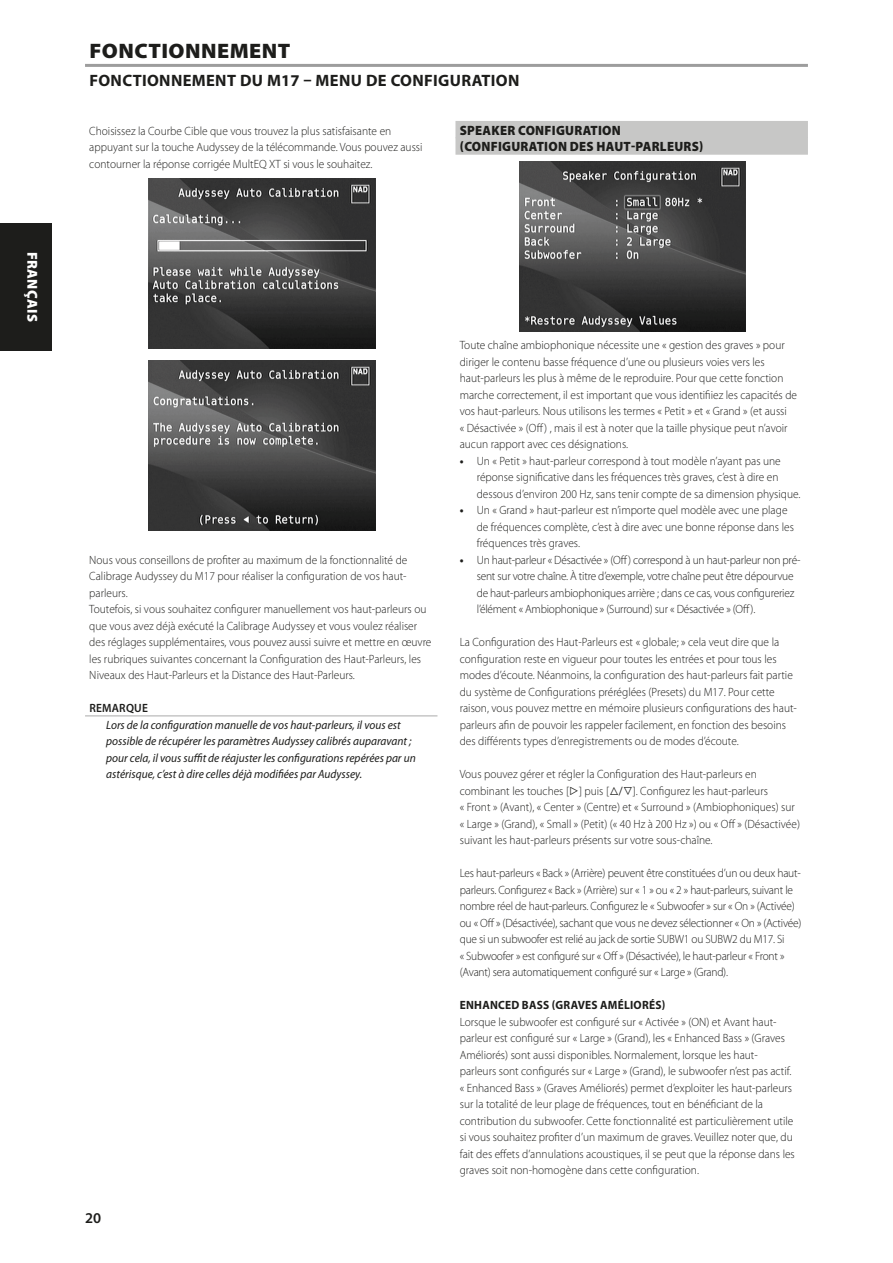
<style>
.page{position:relative;width:893px;height:1263px;background:#fff}
.page>*{position:absolute;margin:0;border:0;box-sizing:border-box;transform-origin:0 0}
.Body_copy_-_header{font:900 21px "Myriad Pro";letter-spacing:.02em;color:#1d1d1b;scale:1.05 1}
.Body_copy_-_header-2{font:700 16.5px "Myriad Pro";letter-spacing:.02em;color:#1d1d1b}
.t1{font:600 15px "Myriad Pro";color:#1d1d1b}
.t2{font:900 14.4px "Myriad Pro";letter-spacing:.02em;color:#fff}
.Body_copy_-_sub-sect{font:900 13.5px "Myriad Pro";letter-spacing:.02em;color:#1d1d1b;scale:.95 1}
.Body_copy_-_normal{font:300 12px/16.5px "Myriad Pro";color:#1d1d1b;scale:.95 1}
.Body_copy_-_indent_1{font:300 12px/16.5px "Myriad Pro";letter-spacing:-.005em;color:#1d1d1b;scale:.95 1}
.Body_copy_-_normal-2{font:300 12px/16.5px "Myriad Pro";letter-spacing:-.02em;color:#1d1d1b;scale:.95 1}
.Body_copy_-_note{font:italic 12px/16.5px "Myriad Pro";color:#1d1d1b;scale:.95 1}
.Body_copy_-_sub-sect-2{font:700 12px "Myriad Pro";letter-spacing:.02em;color:#1d1d1b;scale:.95 1}
.Body_copy_-_note_hea{font:600 12px "Myriad Pro";letter-spacing:.02em;color:#1d1d1b;scale:.95 1}
.s1{font-weight:700}
</style>
<div class="page">
<hr style="left:85px;top:715px;width:352px;height:2px;background:#c7c7c6">
<div style="left:455px;top:121px;width:353px;height:17px;background:#c7c7c6"></div>
<div style="left:455px;top:137px;width:353px;height:18px;background:#c7c7c6"></div>
<hr style="left:85px;top:64px;width:723px;height:3px;background:#9d9d9d">
<img style="left:519px;top:161px;width:227px;height:170px">
<img style="left:149px;top:179px;width:226px;height:170px">
<img style="left:149px;top:361px;width:226px;height:170px">
<div style="left:0;top:223px;width:51px;height:127px;background:#1d1d1b"></div>
<p class="t2" style="left:42px;top:252px;width:71px;rotate:90deg">FRANÇAIS</p>
<p class="Body_copy_-_header" style="left:90px;top:37px;width:193px">FONCTIONNEMENT</p>
<p class="Body_copy_-_header-2" style="left:89px;top:70px;width:431px">FONCTIONNEMENT DU M17 – MENU DE CONFIGURATION</p>
<p class="Body_copy_-_normal" style="left:89px;top:122px;width:352px">Choisissez la Courbe Cible que vous trouvez la plus satisfaisante en appuyant sur la touche Audyssey de la télécommande. Vous pouvez aussi contourner la réponse corrigée MultEQ XT si vous le souhaitez.</p>
<p class="Body_copy_-_sub-sect" style="left:460px;top:121px;width:171px">SPEAKER CONFIGURATION</p>
<p class="Body_copy_-_sub-sect" style="left:460px;top:137px;width:258px">(CONFIGURATION DES HAUT-PARLEURS)</p>
<p class="Body_copy_-_normal" style="left:89px;top:551px;width:336px;text-align:justify">Nous vous conseillons de profiter au maximum de la fonctionnalité de Calibrage Audyssey du M17 pour réaliser la configuration de vos haut&shy;parleurs.</p>
<p class="Body_copy_-_normal" style="left:89px;top:601px;width:362px">Toutefois, si vous souhaitez configurer manuellement vos haut-parleurs ou que vous avez déjà exécuté la Calibrage Audyssey et vous voulez réaliser des réglages supplémentaires, vous pouvez aussi suivre et mettre en œuvre les rubriques suivantes concernant la Configuration des Haut-Parleurs, les Niveaux des Haut-Parleurs et la Distance des Haut-Parleurs.</p>
<p class="Body_copy_-_note_hea" style="left:89px;top:700px;width:63px">REMARQUE</p>
<p class="Body_copy_-_note" style="left:106px;top:716px;width:327px">Lors de la configuration manuelle de vos haut-parleurs, il vous est possible de récupérer les paramètres Audyssey calibrés auparavant ; pour cela, il vous suffit de réajuster les configurations repérées par un astérisque, c’est à dire celles déjà modifiées par Audyssey.</p>
<p class="t1" style="left:85px;top:1208px;width:18px">20</p>
<p class="Body_copy_-_normal" style="left:460px;top:337px;width:357px">Toute chaîne ambiophonique nécessite une « gestion des graves » pour diriger le contenu basse fréquence d’une ou plusieurs voies vers les haut-parleurs les plus à même de le reproduire. Pour que cette fonction marche correctement, il est important que vous identifiiez les capacités de vos haut-parleurs. Nous utilisons les termes « Petit » et « Grand » (et aussi<br>« Désactivée » (Off) , mais il est à noter que la taille physique peut n’avoir aucun rapport avec ces désignations.</p>
<p class="Body_copy_-_indent_1" style="left:477px;top:452px;width:342px;text-indent:-17px"><span class="s1">•</span> Un « Petit » haut-parleur correspond à tout modèle n’ayant pas une réponse significative dans les fréquences très graves, c’est à dire en dessous d’environ 200 Hz, sans tenir compte de sa dimension physique.</p>
<p class="Body_copy_-_indent_1" style="left:477px;top:502px;width:335px;text-indent:-17px"><span class="s1">•</span> Un « Grand » haut-parleur est n’importe quel modèle avec une plage de fréquences complète, c’est à dire avec une bonne réponse dans les fréquences très graves.</p>
<p class="Body_copy_-_indent_1" style="left:477px;top:551px;width:342px;text-indent:-17px"><span class="s1">•</span> Un haut-parleur « Désactivée » (Off) correspond à un haut-parleur non pré&shy;sent sur votre chaîne. À titre d’exemple, votre chaîne peut être dépourvue de haut-parleurs ambiophoniques arrière ; dans ce cas, vous configureriez l’élément « Ambiophonique » (Surround) sur « Désactivée » (Off).</p>
<p class="Body_copy_-_normal" style="left:460px;top:634px;width:356px">La Configuration des Haut-Parleurs est « globale; » cela veut dire que la configuration reste en vigueur pour toutes les entrées et pour tous les modes d’écoute. Néanmoins, la configuration des haut-parleurs fait partie du système de Configurations préréglées (Presets) du M17. Pour cette raison, vous pouvez mettre en mémoire plusieurs configurations des haut&shy;parleurs afin de pouvoir les rappeler facilement, en fonction des besoins des différents types d’enregistrements ou de modes d’écoute.</p>
<p class="Body_copy_-_normal" style="left:460px;top:766px;width:314px">Vous pouvez gérer et régler la Configuration des Haut-parleurs en combinant les touches [ ] puis [</p>
<p class="Body_copy_-_normal" style="left:460px;top:782px;width:360px;text-indent:173px">]. Configurez les haut-parleurs<br>« Front » (Avant), « Center » (Centre) et « Surround » (Ambiophoniques) sur « Large » (Grand), « Small » (Petit) (« 40 Hz à 200 Hz ») ou « Off » (Désactivée) suivant les haut-parleurs présents sur votre sous-chaîne.</p>
<p class="Body_copy_-_normal-2" style="left:460px;top:865px;width:361px">Les haut-parleurs « Back » (Arrière) peuvent être constituées d’un ou deux haut&shy;parleurs. Configurez « Back » (Arrière) sur « 1 » ou « 2 » haut-parleurs, suivant le nombre réel de haut-parleurs. Configurez le « Subwoofer » sur « On » (Activée) ou « Off » (Désactivée), sachant que vous ne devez sélectionner « On » (Activée) que si un subwoofer est relié au jack de sortie SUBW1 ou SUBW2 du M17. Si<br>« Subwoofer » est configuré sur « Off » (Désactivée), le haut-parleur « Front » (Avant) sera automatiquement configuré sur « Large » (Grand).</p>
<p class="Body_copy_-_sub-sect-2" style="left:460px;top:997px;width:218px">ENHANCED BASS (GRAVES AMÉLIORÉS)</p>
<p class="Body_copy_-_normal" style="left:460px;top:1013px;width:354px">Lorsque le subwoofer est configuré sur « Activée » (ON) et Avant haut&shy;parleur est configuré sur « Large » (Grand), les « Enhanced Bass » (Graves Améliorés) sont aussi disponibles. Normalement, lorsque les haut&shy;parleurs sont configurés sur « Large » (Grand), le subwoofer n’est pas actif. « Enhanced Bass » (Graves Améliorés) permet d’exploiter les haut-parleurs sur la totalité de leur plage de fréquences, tout en bénéficiant de la contribution du subwoofer. Cette fonctionnalité est particulièrement utile si vous souhaitez profiter d’un maximum de graves. Veuillez noter que, du fait des effets d’annulations acoustiques, il se peut que la réponse dans les graves soit non-homogène dans cette configuration.</p>
</div>
